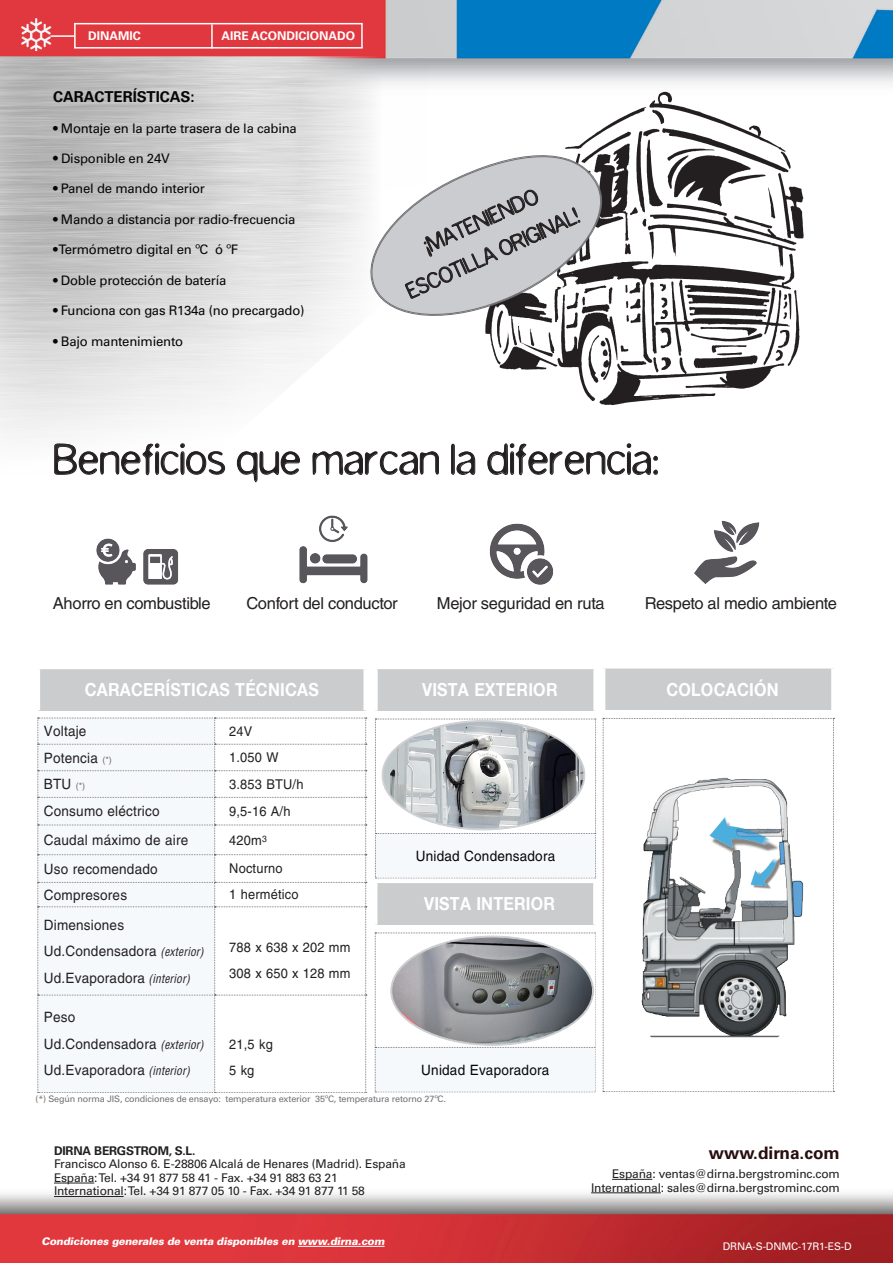
<style>
.page{position:relative;width:893px;height:1263px;background:#fff}
.page>*{position:absolute;margin:0;border:0;box-sizing:border-box;transform-origin:0 0}
.t1{font:49.5px "Slurry";letter-spacing:.005em;color:#231f20}
.t2{font:25.5px/34.5px "Slurry";color:#231f20;text-align:center}
.Cabeceras_cuadros{font:700 18px "Helvetica Neue LT";letter-spacing:.015em;color:#fff;scale:.89 1}
.t3{font:700 17.25px "Univers LT Std";color:#280d0e}
.t4{font:16.5px "Helvetica LT Std";letter-spacing:-.02em;color:#231f20}
.t5{font:700 15px "Univers LT Std";color:#050605}
._2_cÛdigo_1{font:14.25px "Helvetica LT Std";letter-spacing:.015em;color:#231f20;scale:.95 1}
._2_cÛdigo_1-2{font:14.25px "Helvetica LT Std";letter-spacing:.015em;color:#050605;scale:.95 1}
._2_cÛdigo_1-3{font:13.5px "Helvetica LT Std";letter-spacing:.015em;color:#231f20;scale:.95 1}
.t6{font:13.2px "Univers LT Std";letter-spacing:-.015em;color:#050605}
.t7{font:12px/13.5px "Univers LT Std";letter-spacing:-.015em;color:#231f20}
.t8{font:700 12px "Univers LT Std";color:#fff}
.t9{font:700 12px "Univers LT Std";letter-spacing:-.015em;color:#231f20}
.t10{font:italic 900 10.5px "Univers LT Std";color:#fff}
.t11{font:10.5px "Univers LT Std";letter-spacing:-.015em;color:#fff}
.t12{font:9px "Univers LT Std";letter-spacing:-.015em;color:#717074}
.s1{font-size:13.5px}
.s2{font-size:9px;color:#717074}
.s3{font-style:italic;font-stretch:condensed;font-size:12px}
</style>
<div class="page">
<img style="left:0;top:0;width:893px;height:1263px">
<hr style="left:74px;top:47px;width:289px;height:2px;background:#fff">
<hr style="left:74px;top:23px;width:289px;height:1px;background:#fff">
<hr style="left:50px;top:35px;width:24px;height:2px;background:#fff">
<hr style="left:211px;top:24px;width:2px;height:25px;background:#fff">
<hr style="left:74px;top:24px;width:2px;height:24px;background:#fff">
<hr style="left:361px;top:24px;width:2px;height:24px;background:#fff">
<hr style="left:54px;top:1183px;width:40px;height:1px;background:#231f20">
<hr style="left:54px;top:1196px;width:70px;height:1px;background:#231f20">
<hr style="left:612px;top:1179px;width:40px;height:1px;background:#231f20">
<hr style="left:591px;top:1192px;width:70px;height:1px;background:#231f20">
<img style="left:19px;top:19px;width:32px;height:31px">
<div style="left:38px;top:669px;width:328px;height:41px;background:#cbccce"></div>
<hr style="left:36px;top:669px;width:4px;height:41px;background:#fff">
<div style="left:363px;top:669px;width:5px;height:41px;background:#fff"></div>
<svg style="left:37px;top:718px;width:329px;height:373px"></svg>
<div style="left:34px;top:668px;width:335px;height:426px;border:2px solid #fff"></div>
<hr style="left:298px;top:1246px;width:87px;height:1px;background:#fff">
<svg style="left:236px;top:476px;width:65px;height:7px"></svg>
<svg style="left:427px;top:451px;width:12px;height:25px"></svg>
<svg style="left:451px;top:443px;width:25px;height:33px"></svg>
<svg style="left:487px;top:443px;width:171px;height:33px"></svg>
<img style="left:85px;top:499px;width:101px;height:105px">
<img style="left:279px;top:511px;width:100px;height:94px">
<img style="left:479px;top:517px;width:83px;height:78px">
<img style="left:678px;top:503px;width:100px;height:95px">
<div style="left:375px;top:669px;width:221px;height:42px;background:#cbccce"></div>
<div style="left:373px;top:669px;width:5px;height:42px;background:#fff"></div>
<div style="left:593px;top:669px;width:5px;height:42px;background:#fff"></div>
<svg style="left:375px;top:719px;width:220px;height:158px"></svg>
<div style="left:372px;top:668px;width:226px;height:212px;border:2px solid #fff"></div>
<img style="left:383px;top:721px;width:201px;height:108px">
<div style="left:603px;top:668px;width:230px;height:42px;background:#cbccce"></div>
<hr style="left:601px;top:668px;width:4px;height:42px;background:#fff">
<div style="left:831px;top:668px;width:5px;height:42px;background:#fff"></div>
<svg style="left:603px;top:718px;width:231px;height:372px"></svg>
<div style="left:599px;top:667px;width:241px;height:426px;border:2px solid #fff"></div>
<div style="left:375px;top:883px;width:220px;height:42px;background:#cbccce"></div>
<hr style="left:373px;top:883px;width:4px;height:42px;background:#fff">
<div style="left:593px;top:883px;width:5px;height:42px;background:#fff"></div>
<svg style="left:375px;top:932px;width:219px;height:159px"></svg>
<div style="left:371px;top:881px;width:226px;height:213px;border:2px solid #fff"></div>
<img style="left:391px;top:937px;width:202px;height:108px">
<img style="left:0;top:56px;width:427px;height:420px">
<img style="left:465px;top:75px;width:370px;height:346px">
<svg style="left:360px;top:142px;width:252px;height:182px"></svg>
<p class="t8" style="left:88px;top:29px;width:54px">DINAMIC</p>
<p class="t8" style="left:222px;top:29px;width:135px">AIRE ACONDICIONADO</p>
<p class="t5" style="left:53px;top:88px;width:143px">CARACTERÍSTICAS:</p>
<p class="t6" style="left:53px;top:120px;width:245px">• Montaje en la parte trasera de la cabina</p>
<p class="t6" style="left:53px;top:151px;width:118px"><span class="s1">•</span> Disponible en 24V</p>
<p class="t6" style="left:53px;top:181px;width:154px">• Panel de mando interior</p>
<p class="t6" style="left:53px;top:211px;width:244px">• Mando a distancia por radio-frecuencia</p>
<p class="t6" style="left:53px;top:242px;width:187px">• Termómetro digital en ºC ó ºF</p>
<p class="t6" style="left:53px;top:272px;width:175px">• Doble protección de batería</p>
<p class="t6" style="left:53px;top:303px;width:253px">• Funciona con gas R134a (no precargado)</p>
<p class="t6" style="left:53px;top:333px;width:132px">• Bajo mantenimiento</p>
<p class="t2" style="left:386px;top:245px;width:188px;rotate:-25deg">¡MATENIENDO<br>ESCOTILLA ORIGINAL!</p>
<p class="t1" style="left:53px;top:434px;width:607px">Beneficios que marcan la diferencia:</p>
<p class="t4" style="left:53px;top:594px;width:159px">Ahorro en combustible</p>
<p class="t4" style="left:247px;top:594px;width:153px">Confort del conductor</p>
<p class="t4" style="left:437px;top:594px;width:169px">Mejor seguridad en ruta</p>
<p class="t4" style="left:645px;top:594px;width:194px">Respeto al medio ambiente</p>
<p class="Cabeceras_cuadros" style="left:85px;top:679px;width:265px">CARACERÍSTICAS TÉCNICAS</p>
<p class="_2_cÛdigo_1" style="left:44px;top:723px;width:46px">Voltaje</p>
<p class="_2_cÛdigo_1-3" style="left:229px;top:723px;width:26px">24V</p>
<p class="_2_cÛdigo_1" style="left:44px;top:749px;width:73px">Potencia <span class="s2">(*)</span></p>
<p class="_2_cÛdigo_1-3" style="left:229px;top:750px;width:53px">1.050 W</p>
<p class="_2_cÛdigo_1" style="left:44px;top:776px;width:45px">BTU <span class="s2">(*)</span></p>
<p class="_2_cÛdigo_1-3" style="left:229px;top:776px;width:80px">3.853 BTU/h</p>
<p class="_2_cÛdigo_1" style="left:44px;top:803px;width:123px">Consumo eléctrico</p>
<p class="_2_cÛdigo_1-3" style="left:229px;top:803px;width:66px">9,5-16 A/h</p>
<p class="_2_cÛdigo_1" style="left:44px;top:832px;width:153px">Caudal máximo de aire</p>
<p class="_2_cÛdigo_1-3" style="left:229px;top:832px;width:41px">420m<sup>3</sup></p>
<p class="_2_cÛdigo_1" style="left:44px;top:860px;width:121px">Uso recomendado</p>
<p class="_2_cÛdigo_1-3" style="left:229px;top:861px;width:58px">Nocturno</p>
<p class="_2_cÛdigo_1" style="left:44px;top:886px;width:89px">Compresores</p>
<p class="_2_cÛdigo_1-3" style="left:229px;top:887px;width:74px">1 hermético</p>
<p class="_2_cÛdigo_1" style="left:44px;top:916px;width:86px">Dimensiones</p>
<p class="_2_cÛdigo_1" style="left:44px;top:943px;width:170px">Ud.Condensadora <span class="s3">(exterior)</span></p>
<p class="_2_cÛdigo_1" style="left:44px;top:969px;width:155px">Ud.Evaporadora <span class="s3">(interior)</span></p>
<p class="_2_cÛdigo_1-3" style="left:229px;top:939px;width:129px">788 x 638 x 202 mm</p>
<p class="_2_cÛdigo_1-3" style="left:229px;top:965px;width:129px">308 x 650 x 128 mm</p>
<p class="Cabeceras_cuadros" style="left:422px;top:679px;width:154px">VISTA EXTERIOR</p>
<p class="_2_cÛdigo_1-2" style="left:416px;top:848px;width:148px">Unidad Condensadora</p>
<p class="Cabeceras_cuadros" style="left:424px;top:893px;width:149px">VISTA INTERIOR</p>
<p class="_2_cÛdigo_1" style="left:44px;top:1009px;width:35px">Peso</p>
<p class="_2_cÛdigo_1" style="left:44px;top:1036px;width:170px">Ud.Condensadora <span class="s3">(exterior)</span></p>
<p class="_2_cÛdigo_1" style="left:44px;top:1062px;width:155px">Ud.Evaporadora <span class="s3">(interior)</span></p>
<p class="_2_cÛdigo_1-3" style="left:229px;top:1036px;width:47px">21,5 kg</p>
<p class="_2_cÛdigo_1-3" style="left:229px;top:1062px;width:28px">5 kg</p>
<p class="t12" style="left:36px;top:1093px;width:412px">(*) Según norma JIS, condiciones de ensayo: temperatura exterior 35ºC, temperatura retorno 27ºC.</p>
<p class="_2_cÛdigo_1-2" style="left:421px;top:1062px;width:136px">Unidad Evaporadora</p>
<p class="t9" style="left:54px;top:1143px;width:143px">DIRNA BERGSTROM, S.L.</p>
<p class="t7" style="left:54px;top:1157px;width:353px">Francisco Alonso 6. E-28806 Alcalá de Henares (Madrid). España<br>España: Tel. +34 91 877 58 41 - Fax. +34 91 883 63 21</p>
<p class="t7" style="left:54px;top:1184px;width:312px">International: Tel. +34 91 877 05 10 - Fax. +34 91 877 11 58</p>
<p class="t10" style="left:41px;top:1235px;width:347px">Condiciones generales de venta disponibles en www.dirna.com</p>
<p class="Cabeceras_cuadros" style="left:666px;top:678px;width:128px">COLOCACIÓN</p>
<p class="t3" style="left:709px;top:1142px;width:133px">www.dirna.com</p>
<p class="t7" style="left:612px;top:1167px;width:229px">España: ventas@dirna.bergstrominc.com</p>
<p class="t7" style="left:591px;top:1181px;width:250px">International: sales@dirna.bergstrominc.com</p>
<p class="t11" style="left:723px;top:1240px;width:130px">DRNA-S-DNMC-17R1-ES-D</p>
</div>
